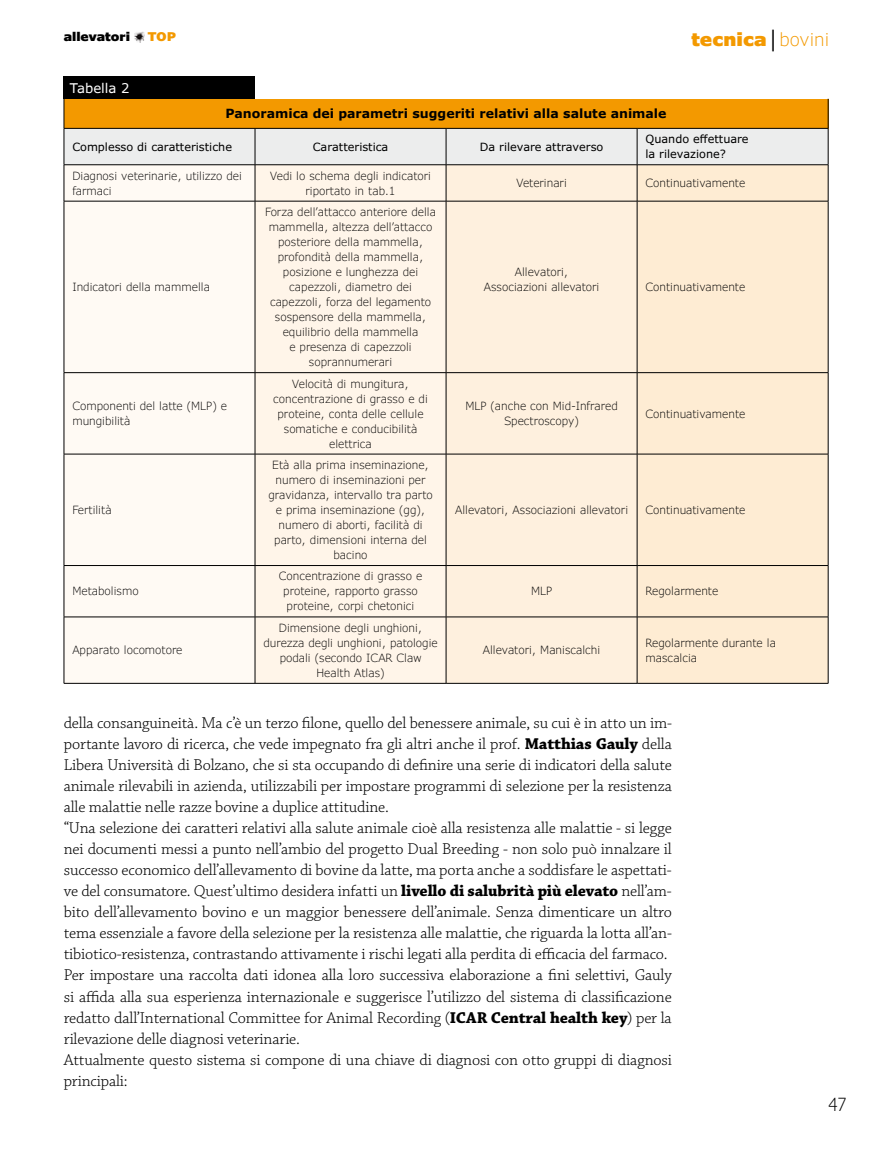
<style>
.page{position:relative;width:893px;height:1149px;background:#fff}
.page>*{position:absolute;margin:0;border:0;box-sizing:border-box;transform-origin:0 0}
.t1{font:900 18px "Verdana Pro";color:#f39900}
.t2{font:300 condensed 18px "Verdana Pro";color:#000}
.t3{font:300 16.5px/21px "Chaparral Pro";letter-spacing:-.01em;color:#000}
.t4{font:13.35px "Verdana Pro";color:#fff}
.t5{font:700 12.6px "Verdana Pro";color:#000}
.t6{font:900 12px "Verdana Pro";color:#000}
.t7{font:900 12px "Verdana Pro";color:#f39900}
.t8{font:300 11.25px/15px "Verdana Pro";color:#000;text-align:center}
.t9{font:11.25px/15px "Verdana Pro";color:#000}
.s1{color:#000}
.s2{font-weight:300}
.s3{font-weight:700}
</style>
<div class="page">
<svg style="left:134px;top:32px;width:11px;height:11px"></svg>
<div style="left:65px;top:165px;width:190px;height:518px;background:#fffaf4"></div>
<div style="left:256px;top:165px;width:190px;height:518px;background:#fff5e9"></div>
<div style="left:447px;top:165px;width:190px;height:518px;background:#fef0de"></div>
<div style="left:638px;top:165px;width:190px;height:518px;background:#feecd3"></div>
<hr style="left:255px;top:165px;width:1px;height:36px;background:#000">
<hr style="left:446px;top:165px;width:1px;height:36px;background:#000">
<hr style="left:637px;top:165px;width:1px;height:36px;background:#000">
<hr style="left:828px;top:165px;width:1px;height:36px;background:#000">
<hr style="left:64px;top:201px;width:191px;height:1px;background:#000">
<hr style="left:255px;top:201px;width:191px;height:1px;background:#000">
<hr style="left:255px;top:201px;width:1px;height:171px;background:#000">
<hr style="left:446px;top:201px;width:191px;height:1px;background:#000">
<hr style="left:446px;top:201px;width:1px;height:171px;background:#000">
<hr style="left:637px;top:201px;width:191px;height:1px;background:#000">
<hr style="left:637px;top:201px;width:1px;height:171px;background:#000">
<hr style="left:828px;top:201px;width:1px;height:171px;background:#000">
<hr style="left:64px;top:372px;width:191px;height:1px;background:#000">
<hr style="left:255px;top:372px;width:191px;height:1px;background:#000">
<hr style="left:255px;top:373px;width:1px;height:81px;background:#000">
<hr style="left:446px;top:372px;width:191px;height:1px;background:#000">
<hr style="left:446px;top:373px;width:1px;height:81px;background:#000">
<hr style="left:637px;top:372px;width:191px;height:1px;background:#000">
<hr style="left:637px;top:373px;width:1px;height:81px;background:#000">
<hr style="left:828px;top:373px;width:1px;height:81px;background:#000">
<hr style="left:64px;top:453px;width:191px;height:1px;background:#000">
<hr style="left:255px;top:453px;width:191px;height:1px;background:#000">
<hr style="left:255px;top:454px;width:1px;height:111px;background:#000">
<hr style="left:446px;top:453px;width:191px;height:1px;background:#000">
<hr style="left:446px;top:454px;width:1px;height:111px;background:#000">
<hr style="left:637px;top:453px;width:191px;height:1px;background:#000">
<hr style="left:637px;top:454px;width:1px;height:111px;background:#000">
<hr style="left:828px;top:454px;width:1px;height:111px;background:#000">
<hr style="left:64px;top:565px;width:191px;height:1px;background:#000">
<hr style="left:255px;top:565px;width:191px;height:1px;background:#000">
<hr style="left:255px;top:565px;width:1px;height:51px;background:#000">
<hr style="left:446px;top:565px;width:191px;height:1px;background:#000">
<hr style="left:446px;top:565px;width:1px;height:51px;background:#000">
<hr style="left:637px;top:565px;width:191px;height:1px;background:#000">
<hr style="left:637px;top:565px;width:1px;height:51px;background:#000">
<hr style="left:828px;top:565px;width:1px;height:51px;background:#000">
<hr style="left:64px;top:616px;width:191px;height:1px;background:#000">
<hr style="left:255px;top:616px;width:191px;height:1px;background:#000">
<hr style="left:255px;top:617px;width:1px;height:66px;background:#000">
<hr style="left:446px;top:616px;width:191px;height:1px;background:#000">
<hr style="left:446px;top:617px;width:1px;height:66px;background:#000">
<hr style="left:637px;top:616px;width:191px;height:1px;background:#000">
<hr style="left:637px;top:617px;width:1px;height:66px;background:#000">
<hr style="left:828px;top:617px;width:1px;height:66px;background:#000">
<hr style="left:64px;top:683px;width:191px;height:1px;background:#000">
<hr style="left:255px;top:683px;width:191px;height:1px;background:#000">
<hr style="left:446px;top:683px;width:191px;height:1px;background:#000">
<hr style="left:637px;top:683px;width:191px;height:1px;background:#000">
<hr style="left:64px;top:76px;width:191px;height:1px;background:#000">
<svg style="left:64px;top:77px;width:765px;height:88px"></svg>
<hr style="left:64px;top:128px;width:1px;height:36px;background:#000">
<hr style="left:64px;top:165px;width:1px;height:36px;background:#000">
<hr style="left:64px;top:201px;width:1px;height:171px;background:#000">
<hr style="left:64px;top:373px;width:1px;height:81px;background:#000">
<hr style="left:64px;top:454px;width:1px;height:111px;background:#000">
<hr style="left:64px;top:565px;width:1px;height:51px;background:#000">
<hr style="left:64px;top:617px;width:1px;height:66px;background:#000">
<p class="t6" style="left:64px;top:29px;width:68px">allevatori</p>
<p class="t7" style="left:148px;top:29px;width:30px">top</p>
<p class="t4" style="left:70px;top:79px;width:61px">Tabella 2</p>
<p class="t1" style="left:691px;top:27px;width:139px">tecnica<span class="s1">│</span><span class="s2">bovini</span></p>
<p class="t5" style="left:226px;top:105px;width:443px">Panoramica dei parametri suggeriti relativi alla salute animale</p>
<p class="t9" style="left:72px;top:139px;width:161px">Complesso di caratteristiche</p>
<p class="t9" style="left:313px;top:139px;width:77px">Caratteristica</p>
<p class="t9" style="left:480px;top:139px;width:125px">Da rilevare attraverso</p>
<p class="t9" style="left:645px;top:132px;width:105px">Quando effettuare la rilevazione?</p>
<p class="t8" style="left:72px;top:168px;width:171px;text-align:left">Diagnosi veterinarie, utilizzo dei farmaci</p>
<p class="t8" style="left:270px;top:168px;width:162px">Vedi lo schema degli indicatori riportato in tab.1</p>
<p class="t8" style="left:516px;top:176px;width:52px">Veterinari</p>
<p class="t8" style="left:645px;top:176px;width:101px">Continuativamente</p>
<p class="t8" style="left:72px;top:280px;width:139px">Indicatori della mammella</p>
<p class="t8" style="left:265px;top:205px;width:172px">Forza dell’attacco anteriore della mammella, altezza dell’attacco posteriore della mammella, profondità della mammella, posizione e lunghezza dei capezzoli, diametro dei capezzoli, forza del legamento sospensore della mammella, equilibrio della mammella<br>e presenza di capezzoli soprannumerari</p>
<p class="t8" style="left:484px;top:264px;width:117px">Allevatori,<br>Associazioni allevatori</p>
<p class="t8" style="left:645px;top:279px;width:101px">Continuativamente</p>
<p class="t8" style="left:72px;top:398px;width:156px;text-align:left">Componenti del latte (MLP) e mungibilità</p>
<p class="t8" style="left:273px;top:376px;width:156px">Velocità di mungitura, concentrazione di grasso e di proteine, conta delle cellule somatiche e conducibilità elettrica</p>
<p class="t8" style="left:465px;top:398px;width:154px">MLP (anche con Mid-Infrared<br>Spectroscopy)</p>
<p class="t8" style="left:645px;top:406px;width:101px">Continuativamente</p>
<p class="t8" style="left:72px;top:502px;width:41px">Fertilità</p>
<p class="t8" style="left:268px;top:457px;width:166px">Età alla prima inseminazione, numero di inseminazioni per gravidanza, intervallo tra parto e prima inseminazione (gg), numero di aborti, facilità di parto, dimensioni interna del bacino</p>
<p class="t8" style="left:455px;top:502px;width:175px">Allevatori, Associazioni allevatori</p>
<p class="t8" style="left:645px;top:502px;width:101px">Continuativamente</p>
<p class="t8" style="left:72px;top:584px;width:68px">Metabolismo</p>
<p class="t8" style="left:279px;top:569px;width:145px">Concentrazione di grasso e proteine, rapporto grasso proteine, corpi chetonici</p>
<p class="t8" style="left:531px;top:584px;width:23px">MLP</p>
<p class="t8" style="left:645px;top:584px;width:74px">Regolarmente</p>
<p class="t8" style="left:72px;top:642px;width:112px">Apparato locomotore</p>
<p class="t8" style="left:263px;top:620px;width:176px">Dimensione degli unghioni, durezza degli unghioni, patologie podali (secondo ICAR Claw<br>Health Atlas)</p>
<p class="t8" style="left:483px;top:642px;width:119px">Allevatori, Maniscalchi</p>
<p class="t8" style="left:645px;top:635px;width:132px;text-align:left">Regolarmente durante la mascalcia</p>
<p class="t3" style="left:64px;top:713px;width:610px">della consanguineità. Ma c’è un terzo filone, quello del benessere animale, su cui è in atto un im&shy;portante lavoro di ricerca, che vede impegnato fra gli altri anche il prof. <span class="s3">Matthias Gauly</span> della Libera Università di Bolzano, che si sta occupando di definire una serie di indicatori della salute animale rilevabili in azienda, utilizzabili per impostare programmi di selezione per la resistenza alle malattie nelle razze bovine a duplice attitudine.<br>“Una selezione dei caratteri relativi alla salute animale cioè alla resistenza alle malattie - si legge nei documenti messi a punto nell’ambio del progetto Dual Breeding - non solo può innalzare il successo economico dell’allevamento di bovine da latte, ma porta anche a soddisfare le aspettati&shy;ve del consumatore. Quest’ultimo desidera infatti un <span class="s3">livello di salubrità più elevato</span> nell’am&shy;bito dell’allevamento bovino e un maggior benessere dell’animale. Senza dimenticare un altro tema essenziale a favore della selezione per la resistenza alle malattie, che riguarda la lotta all’an&shy;tibiotico-resistenza, contrastando attivamente i rischi legati alla perdita di efficacia del farmaco.<br>Per impostare una raccolta dati idonea alla loro successiva elaborazione a fini selettivi, Gauly si affida alla sua esperienza internazionale e suggerisce l’utilizzo del sistema di classificazione redatto dall’International Committee for Animal Recording (<span class="s3">ICAR Central health key</span>) per la rilevazione delle diagnosi veterinarie.<br>Attualmente questo sistema si compone di una chiave di diagnosi con otto gruppi di diagnosi principali:</p>
<p class="t2" style="left:828px;top:1092px;width:19px">47</p>
</div>
